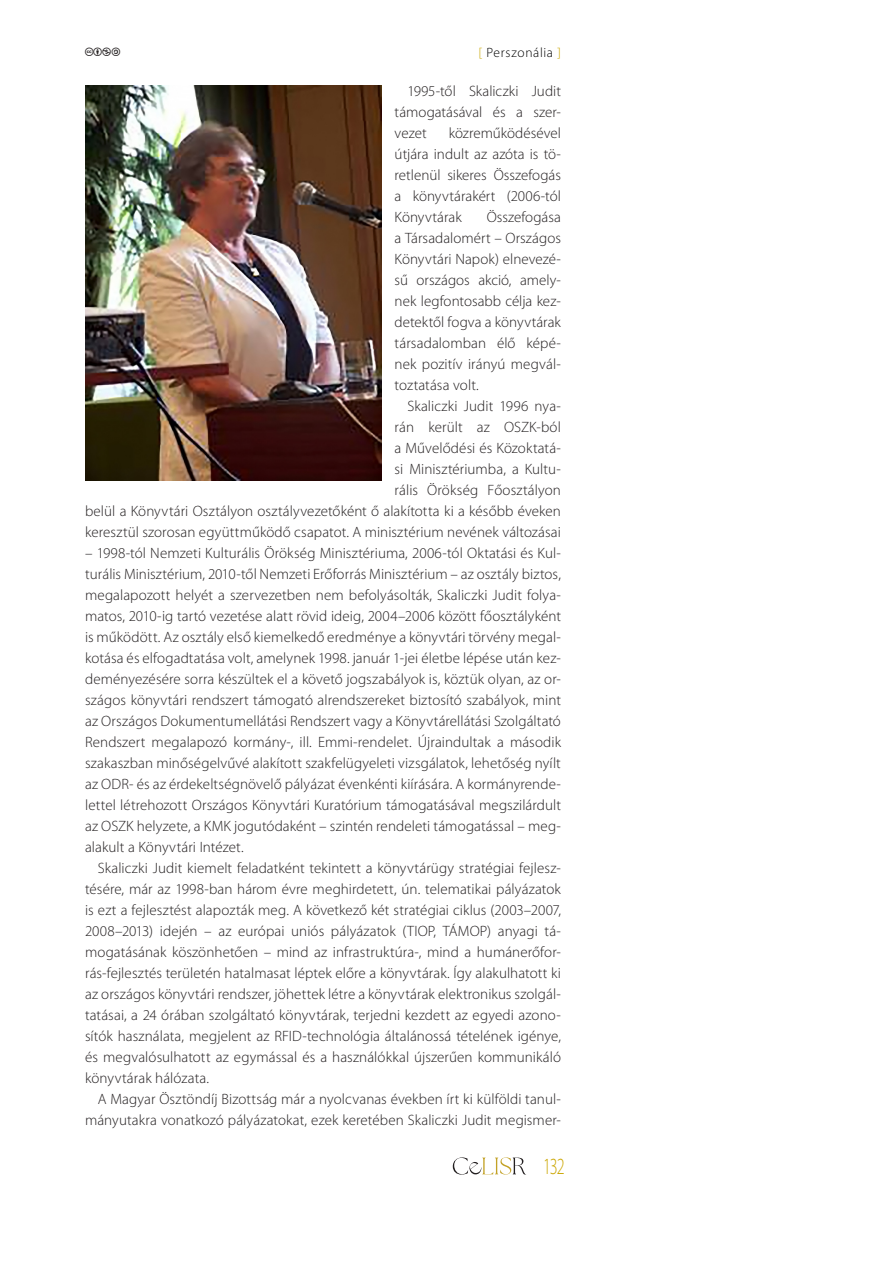
<style>
.page{position:relative;width:893px;height:1263px;background:#fff}
.page>*{position:absolute;margin:0;border:0;box-sizing:border-box;transform-origin:0 0}
.oldalszám{font:300 23.25px "Myriad Pro";color:#cba600;scale:.7 1}
.fő_szöveg{font:300 15px/21px "Myriad Pro";letter-spacing:.005em;color:#231f20;text-align:justify}
.t1{font:300 13.5px "Myriad Pro";letter-spacing:.05em;color:#000}
.t2{font:10.5px "CC Icons";color:#231f20}
.s1{color:#cba600}
</style>
<div class="page">
<svg style="left:453px;top:1157px;width:73px;height:18px"></svg>
<img style="left:85px;top:85px;width:297px;height:396px">
<p class="t2" style="left:103px;top:46px;width:10px">■</p>
<p class="t1" style="left:478px;top:44px;width:84px"><span class="s1">[</span> Perszonália <span class="s1">]</span></p>
<p class="fő_szöveg" style="left:395px;top:81px;width:168px;text-indent:13px">1995-től Skaliczki Judit támogatásával és a szer&shy;vezet</p>
<p class="fő_szöveg" style="left:395px;top:123px;width:168px;text-indent:54px">közreműködésével útjára indult az azóta is tö&shy;retlenül sikeres Összefogás a könyvtárakért (2006-tól Könyvtárak</p>
<p class="fő_szöveg" style="left:395px;top:207px;width:168px;text-indent:92px">Összefogása a Társadalomért – Országos Könyvtári Napok) elnevezé&shy;sű országos akció, amely&shy;nek legfontosabb célja kez&shy;detektől fogva a könyvtárak társadalomban élő képé&shy;nek pozitív irányú megvál&shy;toztatása volt.</p>
<p class="fő_szöveg" style="left:85px;top:396px;width:477px;text-align:right">Skaliczki Judit 1996 nya-<br>rán került az OSZK-ból<br>a Művelődési és Közoktatá-<br>si Minisztériumba, a Kultu-<br>rális Örökség Főosztályon<br>belül a Könyvtári Osztályon osztályvezetőként ő alakította ki a később éveken keresztül szorosan együttműködő csapatot. A minisztérium nevének változásai</p>
<p class="fő_szöveg" style="left:85px;top:543px;width:477px">– 1998-tól Nemzeti Kulturális Örökség Minisztériuma, 2006-tól Oktatási és Kul&shy;turális Minisztérium, 2010-től Nemzeti Erőforrás Minisztérium – az osztály biztos, megalapozott helyét a szervezetben nem befolyásolták, Skaliczki Judit folya&shy;matos, 2010-ig tartó vezetése alatt rövid ideig, 2004–2006 között főosztályként is működött. Az osztály első kiemelkedő eredménye a könyvtári törvény megal&shy;kotása és elfogadtatása volt, amelynek 1998. január 1-jei életbe lépése után kez&shy;deményezésére sorra készültek el a követő jogszabályok is, köztük olyan, az or&shy;szágos könyvtári rendszert támogató alrendszereket biztosító szabályok, mint az Országos Dokumentumellátási Rendszert vagy a Könyvtárellátási Szolgáltató Rendszert megalapozó kormány-, ill. Emmi-rendelet. Újraindultak a második szakaszban minőségelvűvé alakított szakfelügyeleti vizsgálatok, lehetőség nyílt az ODR- és az érdekeltségnövelő pályázat évenkénti kiírására. A kormányrende&shy;lettel létrehozott Országos Könyvtári Kuratórium támogatásával megszilárdult az OSZK helyzete, a KMK jogutódaként – szintén rendeleti támogatással – meg&shy;alakult a Könyvtári Intézet.</p>
<p class="fő_szöveg" style="left:85px;top:858px;width:477px;text-indent:13px">Skaliczki Judit kiemelt feladatként tekintett a könyvtárügy stratégiai fejlesz&shy;tésére, már az 1998-ban három évre meghirdetett, ún. telematikai pályázatok is ezt a fejlesztést alapozták meg. A következő két stratégiai ciklus (2003–2007, 2008–2013) idején – az európai uniós pályázatok (TIOP, TÁMOP) anyagi tá&shy;mogatásának köszönhetően – mind az infrastruktúra-, mind a humánerőfor&shy;rás-fejlesztés területén hatalmasat léptek előre a könyvtárak. Így alakulhatott ki az országos könyvtári rendszer, jöhettek létre a könyvtárak elektronikus szolgál&shy;tatásai, a 24 órában szolgáltató könyvtárak, terjedni kezdett az egyedi azono&shy;sítók használata, megjelent az RFID-technológia általánossá tételének igénye, és megvalósulhatott az egymással és a használókkal újszerűen kommunikáló könyvtárak hálózata.</p>
<p class="fő_szöveg" style="left:85px;top:1089px;width:477px;text-align:right">A Magyar Ösztöndíj Bizottság már a nyolcvanas években írt ki külföldi tanul&shy;mányutakra vonatkozó pályázatokat, ezek keretében Skaliczki Judit megismer-</p>
<p class="oldalszám" style="left:543px;top:1153px;width:32px">132</p>
</div>
